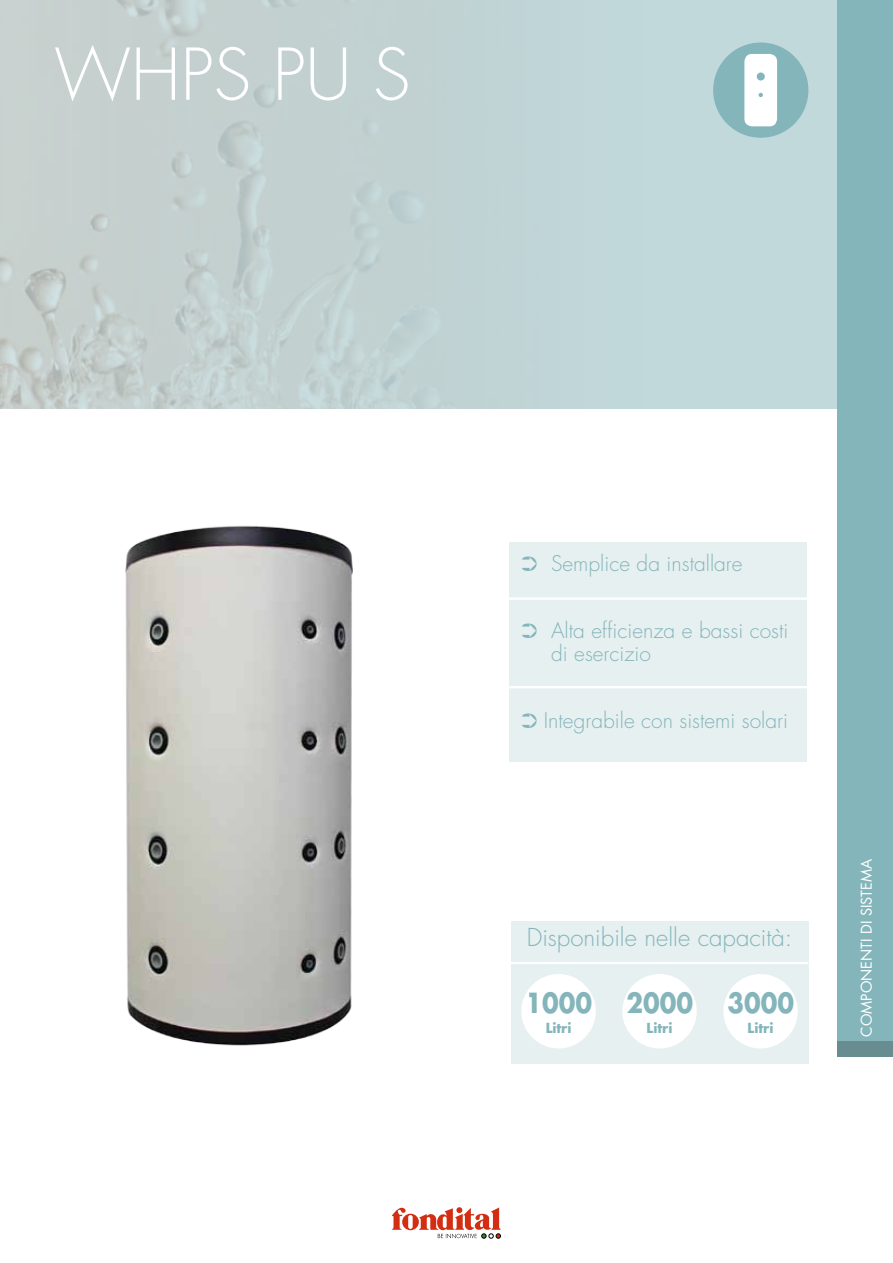
<style>
.page{position:relative;width:893px;height:1263px;background:#fff}
.page>*{position:absolute;margin:0;border:0;box-sizing:border-box;transform-origin:0 0}
.t1{font:300 69.45px "Futura Std";color:#fff}
.t2{font:700 27px "Futura Std";color:#84b5bb;scale:.9 1}
.t3{font:300 24px "Futura Std";color:#84b5bb}
.t4{font:300 21px/22.5px "Futura Std";color:#84b5bb}
.t5{font:14.55px "Futura Std";color:#fff}
.t6{font:700 13.5px "Futura Std";color:#84b5bb}
</style>
<div class="page">
<svg style="left:392px;top:1207px;width:109px;height:31px"></svg>
<div style="left:0;top:0;width:893px;height:408px;background:#c2d9dc"></div>
<img style="left:0;top:0;width:455px;height:408px">
<div style="left:838px;top:0;width:55px;height:1057px;background:#84b5bb"></div>
<div style="left:838px;top:1041px;width:55px;height:16px;background:#678d91"></div>
<div style="left:713px;top:43px;width:95px;height:95px;background:#84b5bb;border-radius:50%"></div>
<div style="left:744px;top:54px;width:33px;height:72px;background:#fff;border-radius:8px"></div>
<div style="left:757px;top:72px;width:8px;height:9px;background:#84b5bb;border-radius:50%"></div>
<svg style="left:759px;top:93px;width:4px;height:4px"></svg>
<div style="left:509px;top:542px;width:298px;height:219px;background:#e7f0f1"></div>
<div style="left:511px;top:921px;width:297px;height:143px;background:#e7f0f1"></div>
<hr style="left:509px;top:962px;width:299px;height:2px;background:#fff">
<div style="left:622px;top:974px;width:75px;height:74px;background:#fff;border-radius:50%"></div>
<div style="left:521px;top:974px;width:75px;height:74px;background:#fff;border-radius:50%"></div>
<div style="left:723px;top:974px;width:75px;height:74px;background:#fff;border-radius:50%"></div>
<hr style="left:509px;top:686px;width:299px;height:2px;background:#fff">
<hr style="left:509px;top:597px;width:299px;height:3px;background:#fff">
<img style="left:125px;top:525px;width:228px;height:521px">
<h1 class="t1" style="left:54px;top:32px;width:358px">WHPS PU S</h1>
<p class="t4" style="left:521px;top:552px;width:223px">➲ Semplice da installare</p>
<p class="t4" style="left:551px;top:620px;width:239px;text-indent:-30px">➲ Alta efficienza e bassi costi di esercizio</p>
<p class="t4" style="left:521px;top:710px;width:268px">➲ Integrabile con sistemi solari</p>
<p class="t3" style="left:527px;top:923px;width:267px">Disponibile nelle capacità:</p>
<p class="t2" style="left:626px;top:985px;width:76px">2000</p>
<p class="t6" style="left:647px;top:1019px;width:27px">Litri</p>
<p class="t2" style="left:525px;top:985px;width:76px">1000</p>
<p class="t6" style="left:546px;top:1019px;width:27px">Litri</p>
<p class="t2" style="left:727px;top:985px;width:76px">3000</p>
<p class="t6" style="left:748px;top:1019px;width:27px">Litri</p>
<p class="t5" style="left:857px;top:1036px;width:179px;rotate:-90deg">COMPONENTI DI SISTEMA</p>
</div>
